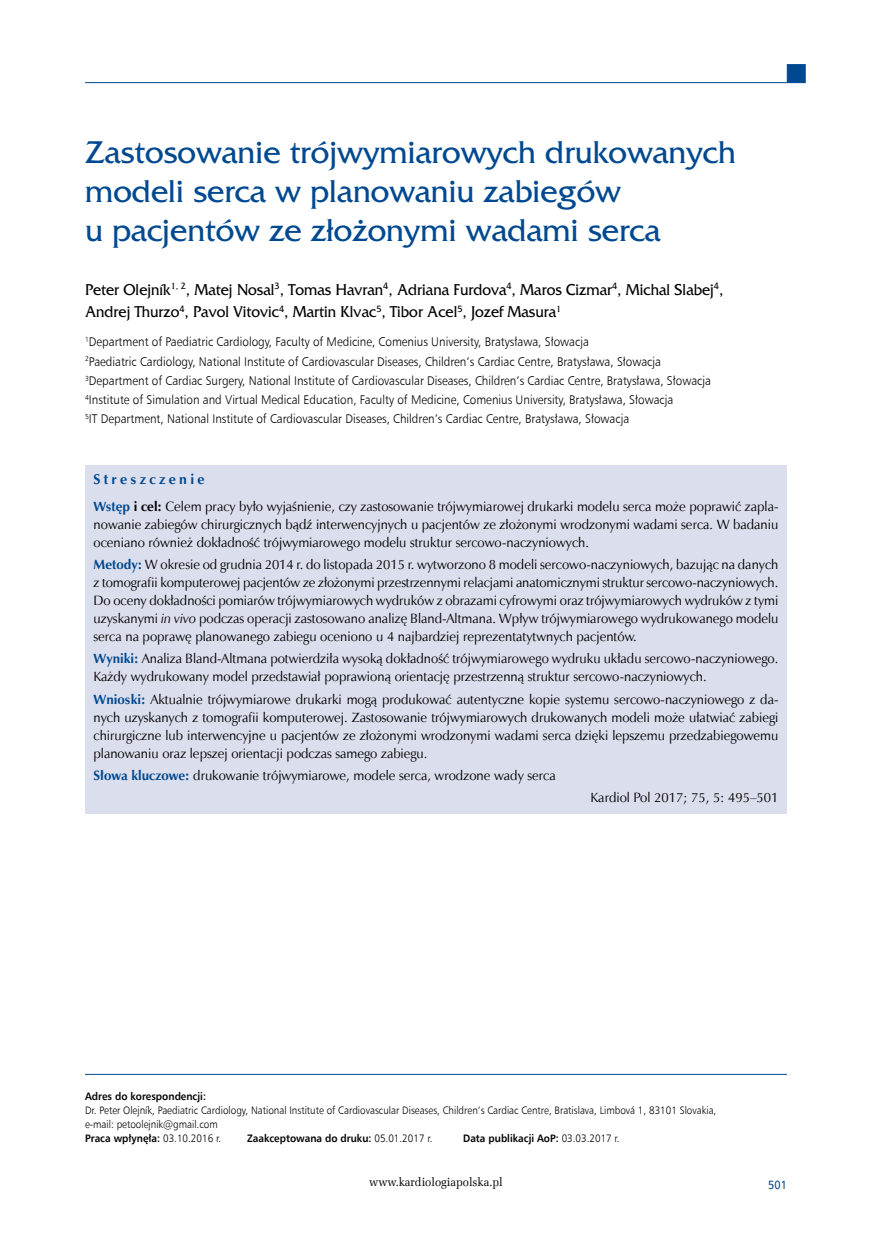
<style>
.page{position:relative;width:872px;height:1234px;background:#fff}
.page>*{position:absolute;margin:0;border:0;box-sizing:border-box;transform-origin:0 0}
._01_Tytul_pierwszy{font:33px/39px "France";color:#004990}
._03_Autor{font:16.5px/22.5px "France";color:#000;scale:.94 1}
._13_Streszczenie_sro{font:700 14.25px "Zapf Humnst EU";letter-spacing:.23em;color:#004990}
._12_Streszczenie_pol{font:13.5px/18px "Zapf Humnst EU";color:#000;text-align:justify}
._11_Streszczenie_slo{font:13.5px "Zapf Humnst EU";color:#000}
._14_Streszczenie_Kar{font:13.5px "Zapf Humnst EU";color:#000}
._04_Praca{font:12.6px "Humnst 777 Lt EU";color:#000;scale:.93 1}
.t1{font:12px "Zapf Ellipt EU";color:#000;scale:.95 1}
.t2{font:12px "Humnst 777 EU";color:#004990;scale:.9 1}
._05_Adres_do_korespo{font:10.8px/14.2px "Humnst 777 Lt EU";color:#000;scale:.92 1}
._05_Adres_do_korespo-2{font:700 10.8px "Humnst 777 EU";color:#000;scale:.92 1}
.s1{font-weight:700;color:#004990}
.s2{font-weight:700}
.s3{font-style:italic}
.s4{font-family:"Humnst 777 Lt EU";font-weight:400}
</style>
<div class="page">
<hr style="left:85px;top:82px;width:702px;height:1px;background:#004990">
<div style="left:787px;top:64px;width:18px;height:19px;background:#004990;border:1px solid #004990"></div>
<div style="left:85px;top:465px;width:702px;height:348px;background:#dbdeed"></div>
<hr style="left:85px;top:1073px;width:702px;height:1px;background:#004990">
<p class="_01_Tytul_pierwszy" style="left:85px;top:133px;width:652px">Zastosowanie trójwymiarowych drukowanych modeli serca w planowaniu zabiegów<br>u pacjentów ze złożonymi wadami serca</p>
<p class="_03_Autor" style="left:85px;top:278px;width:680px">Peter Olejník<sup>1,</sup> <sup>2</sup>, Matej Nosal<sup>3</sup>, Tomas Havran<sup>4</sup>, Adriana Furdova<sup>4</sup>, Maros Cizmar<sup>4</sup>, Michal Slabej<sup>4</sup>,<br>Andrej Thurzo<sup>4</sup>, Pavol Vitovic<sup>4</sup>, Martin Klvac<sup>5</sup>, Tibor Acel<sup>5</sup>, Jozef Masura<sup>1</sup></p>
<p class="_04_Praca" style="left:85px;top:334px;width:543px"><sup>1</sup>Department of Paediatric Cardiology, Faculty of Medicine, Comenius University, Bratysława, Słowacja</p>
<p class="_04_Praca" style="left:85px;top:353px;width:621px"><sup>2</sup>Paediatric Cardiology, National Institute of Cardiovascular Diseases, Children’s Cardiac Centre, Bratysława, Słowacja</p>
<p class="_04_Praca" style="left:85px;top:372px;width:674px"><sup>3</sup>Department of Cardiac Surgery, National Institute of Cardiovascular Diseases, Children’s Cardiac Centre, Bratysława, Słowacja</p>
<p class="_04_Praca" style="left:85px;top:392px;width:634px"><sup>4</sup>Institute of Simulation and Virtual Medical Education, Faculty of Medicine, Comenius University, Bratysława, Słowacja</p>
<p class="_04_Praca" style="left:85px;top:411px;width:586px"><sup>5</sup>IT Department, National Institute of Cardiovascular Diseases, Children’s Cardiac Centre, Bratysława, Słowacja</p>
<p class="_13_Streszczenie_sro" style="left:94px;top:470px;width:112px">Streszczenie</p>
<p class="_12_Streszczenie_pol" style="left:94px;top:497px;width:686px"><span class="s1">Wstęp</span> <span class="s2">i cel:</span> Celem pracy było wyjaśnienie, czy zastosowanie trójwymiarowej drukarki modelu serca może poprawić zapla&shy;nowanie zabiegów chirurgicznych bądź interwencyjnych u pacjentów ze złożonymi wrodzonymi wadami serca. W badaniu oceniano również dokładność trójwymiarowego modelu struktur sercowo-naczyniowych.</p>
<p class="_12_Streszczenie_pol" style="left:94px;top:555px;width:686px"><span class="s1">Metody:</span> W okresie od grudnia 2014 r. do listopada 2015 r. wytworzono 8 modeli sercowo-naczyniowych, bazując na danych z tomografii komputerowej pacjentów ze złożonymi przestrzennymi relacjami anatomicznymi struktur sercowo-naczyniowych.<br>Do oceny dokładności pomiarów trójwymiarowych wydruków z obrazami cyfrowymi oraz trójwymiarowych wydruków z tymi uzyskanymi <span class="s3">in vivo</span> podczas operacji zastosowano analizę Bland-Altmana. Wpływ trójwymiarowego wydrukowanego modelu serca na poprawę planowanego zabiegu oceniono u 4 najbardziej reprezentatytwnych pacjentów.</p>
<p class="_12_Streszczenie_pol" style="left:94px;top:649px;width:686px"><span class="s1">Wyniki:</span> Analiza Bland-Altmana potwierdziła wysoką dokładność trójwymiarowego wydruku układu sercowo-naczyniowego.<br>Każdy wydrukowany model przedstawiał poprawioną orientację przestrzenną struktur sercowo-naczyniowych.</p>
<p class="_12_Streszczenie_pol" style="left:94px;top:690px;width:686px"><span class="s1">Wnioski:</span> Aktualnie trójwymiarowe drukarki mogą produkować autentyczne kopie systemu sercowo-naczyniowego z da&shy;nych uzyskanych z tomografii komputerowej. Zastosowanie trójwymiarowych drukowanych modeli może ułatwiać zabiegi chirurgiczne lub interwencyjne u pacjentów ze złożonymi wrodzonymi wadami serca dzięki lepszemu przedzabiegowemu planowaniu oraz lepszej orientacji podczas samego zabiegu.</p>
<p class="_11_Streszczenie_slo" style="left:94px;top:767px;width:463px"><span class="s1">Słowa kluczowe:</span> drukowanie trójwymiarowe, modele serca, wrodzone wady serca</p>
<p class="_14_Streszczenie_Kar" style="left:590px;top:789px;width:189px">Kardiol Pol 2017; 75, 5: 495–501</p>
<p class="_05_Adres_do_korespo-2" style="left:85px;top:1088px;width:133px">Adres do korespondencji:</p>
<p class="_05_Adres_do_korespo" style="left:85px;top:1102px;width:687px">Dr. Peter Olejník, Paediatric Cardiology, National Institute of Cardiovascular Diseases, Children’s Cardiac Centre, Bratislava, Limbová 1, 83101 Slovakia, e-mail: petoolejnik@gmail.com</p>
<p class="_05_Adres_do_korespo-2" style="left:85px;top:1131px;width:149px">Praca wpłynęła: <span class="s4">03.10.2016 r.</span></p>
<p class="_05_Adres_do_korespo-2" style="left:247px;top:1131px;width:203px">Zaakceptowana do druku: <span class="s4">05.01.2017 r.</span></p>
<p class="_05_Adres_do_korespo-2" style="left:463px;top:1131px;width:172px">Data publikacji AoP: <span class="s4">03.03.2017 r.</span></p>
<p class="t1" style="left:369px;top:1173px;width:142px">www.kardiologiapolska.pl</p>
<p class="t2" style="left:768px;top:1176px;width:22px">501</p>
</div>
